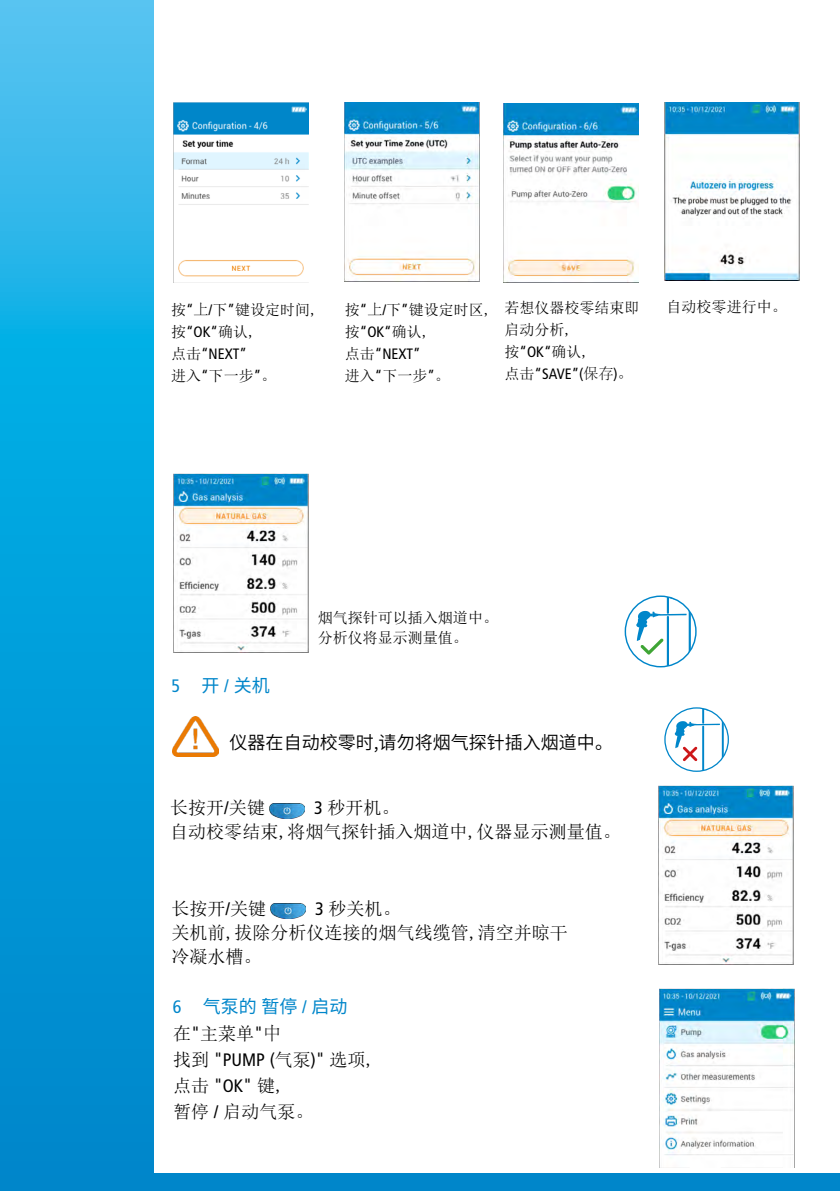
<style>
.page{position:relative;width:840px;height:1191px;background:#fff}
.page>*{position:absolute;margin:0;border:0;box-sizing:border-box;transform-origin:0 0}
.t1{font:18px/24px "Sim Sun";color:#000}
.t2{font:18px "Source Han Sans CN";color:#000}
.t3{font:condensed 18px "Frutiger LT Std";color:#000}
.t4{font:18px "Source Han Sans CN";color:#0086ca}
.t5{font:15px/22px "Sim Sun";color:#000}
.t6{font:condensed 15px "Frutiger LT Std";color:#000}
.s1{font-family:"Frutiger LT Std";font-stretch:condensed}
.s2{font-family:"Adobe Song Std";font-weight:300}
.s3{font-family:"Sim Sun";font-stretch:normal}
.s4{font-family:"Adobe Song Std";font-weight:300;font-stretch:normal}
</style>
<div class="page">
<img style="left:173px;top:103px;width:135px;height:179px">
<img style="left:344px;top:103px;width:135px;height:179px">
<img style="left:503px;top:103px;width:135px;height:180px">
<img style="left:664px;top:103px;width:134px;height:177px">
<img style="left:173px;top:474px;width:135px;height:178px">
<div style="left:0;top:1173px;width:839px;height:18px;background:#0086ca"></div>
<img style="left:173px;top:717px;width:45px;height:40px">
<img style="left:269px;top:803px;width:35px;height:15px">
<img style="left:658px;top:786px;width:135px;height:178px">
<img style="left:270px;top:903px;width:35px;height:15px">
<svg style="left:0;top:0;width:153px;height:1173px;background:#10a3dd"></svg>
<svg style="left:664px;top:708px;width:63px;height:63px"></svg>
<div style="left:664px;top:707px;width:64px;height:65px;border:1px solid #0086ca;border-radius:50%"></div>
<svg style="left:674px;top:708px;width:49px;height:63px"></svg>
<svg style="left:625px;top:596px;width:70px;height:70px"></svg>
<svg style="left:636px;top:596px;width:54px;height:70px"></svg>
<img style="left:659px;top:988px;width:134px;height:179px">
<p class="t5" style="left:171px;top:298px;width:148px">按<span class="s1">“</span><span class="s2">上</span><span class="s1">/</span>下<span class="s1">”</span>键设定时间,按<span class="s1">“OK“</span>确认,</p>
<p class="t6" style="left:171px;top:345px;width:77px"><span class="s3">点击</span>“NEXT”</p>
<p class="t5" style="left:171px;top:364px;width:106px">进入<span class="s1">“</span>下一步<span class="s1">”</span>。</p>
<p class="t5" style="left:344px;top:299px;width:148px">按<span class="s1">“</span><span class="s2">上</span><span class="s1">/</span>下<span class="s1">”</span>键设定时区,按<span class="s1">“OK“</span>确认,</p>
<p class="t6" style="left:344px;top:345px;width:77px"><span class="s3">点击</span>“NEXT”</p>
<p class="t5" style="left:344px;top:365px;width:106px">进入<span class="s1">“</span>下一步<span class="s1">”</span>。</p>
<p class="t5" style="left:504px;top:297px;width:136px">若想仪器校零结束即启动分析,<br>按<span class="s1">“OK“</span>确认,</p>
<p class="t6" style="left:504px;top:365px;width:129px"><span class="s3">点击</span>“SAVE”(<span class="s4">保存</span>)<span class="s4">。</span></p>
<p class="t5" style="left:666px;top:295px;width:121px">自动校零进行中。</p>
<p class="t5" style="left:317px;top:608px;width:181px;line-height:20px">烟气探针可以插入烟道中。分析仪将显示测量值。</p>
<p class="t4" style="left:171px;top:675px;width:100px"><span class="s1">5</span> 开 <span class="s1">/</span> 关机</p>
<p class="t2" style="left:229px;top:732px;width:385px">仪器在自动校零时,请勿将烟气探针插入烟道中。</p>
<p class="t1" style="left:170px;top:796px;width:452px;text-indent:144px"><span class="s1">3</span> 秒开机。<br>自动校零结束,将烟气探针插入烟道中,仪器显示测量值。</p>
<p class="t1" style="left:170px;top:796px;width:96px">长按开<span class="s1">/</span>关键</p>
<p class="t1" style="left:171px;top:896px;width:397px;text-indent:144px"><span class="s1">3</span> 秒关机。<br>关机前,拔除分析仪连接的烟气线缆管,清空并晾干冷凝水槽。</p>
<p class="t4" style="left:173px;top:996px;width:176px"><span class="s1">6</span> 气泵的 暂停 <span class="s1">/</span> 启动</p>
<p class="t1" style="left:173px;top:1021px;width:110px">在<span class="s1">"</span>主菜单<span class="s1">"</span><span class="s2">中</span></p>
<p class="t3" style="left:173px;top:1049px;width:203px"><span class="s3">找到</span> "PUMP (<span class="s3">气泵</span>)" <span class="s3">选项,</span></p>
<p class="t1" style="left:173px;top:1072px;width:142px;line-height:26px">点击 <span class="s1">"OK"</span> 键,<br>暂停 <span class="s1">/</span> 启动气泵。</p>
<p class="t1" style="left:171px;top:896px;width:96px">长按开<span class="s1">/</span>关键</p>
</div>
